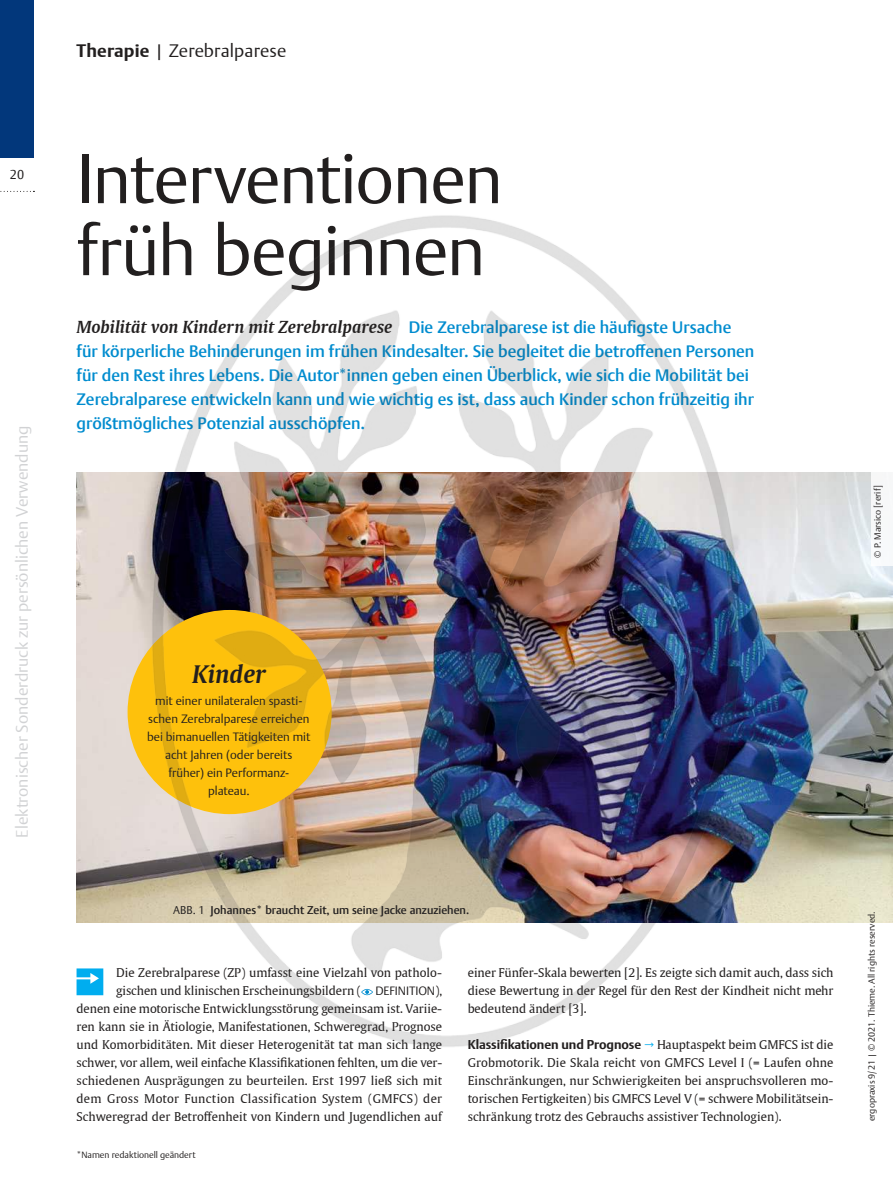
<style>
.page{position:relative;width:893px;height:1191px;background:#fff}
.page>*{position:absolute;margin:0;border:0;box-sizing:border-box;transform-origin:0 0}
.t1{font:300 69px/72px "Thieme Argo 2011";letter-spacing:-.02em;color:#221f1f}
.t2{font:italic 600 24px "Thieme Gulliver 2011";color:#221f1f}
.t3{font:300 18px "Thieme Argo 2011";letter-spacing:.01em;color:#221f1f}
.t4{font:500 16.5px/24px "Thieme Argo 2011";color:#008ccf}
.t5{font:300 16.5px "Thieme Argo 2011";color:#d1d2d4}
.t6{font:700 12.75px "Thieme Argo 2011";letter-spacing:-.005em;color:#221f1f}
.t7{font:300 12.75px "Thieme Argo 2011";color:#221f1f}
.t8{font:12px/18px "Thieme Gulliver 2011";color:#221f1f;text-align:justify}
.t9{font:300 12px/18px "Thieme Argo 2011";color:#221f1f;text-align:center}
.t10{font:500 11.25px "Thieme Argo 2011";color:#221f1f}
.t11{font:300 9px "Thieme Argo 2011";color:#221f1f}
.s1{font-weight:700}
.s2{font-family:"Thieme Gulliver 2011";font-weight:600;font-style:italic;color:#221f1f}
.s3{font-weight:300}
.s4{font-family:"Thieme Argo 2011";font-weight:300}
.s5{font-size:12px;color:#00adef}
.s6{font-family:"Thieme Gulliver 2011";font-weight:400;font-size:12px}
</style>
<div class="page">
<svg style="left:77px;top:968px;width:26px;height:27px"></svg>
<img style="left:77px;top:472px;width:816px;height:450px">
<div style="left:128px;top:610px;width:204px;height:204px;background:#fec10c;border-radius:50%"></div>
<div style="left:872px;top:472px;width:21px;height:94px;background:#f7f9f9"></div>
<div style="left:0;top:0;width:34px;height:157px;background:#02377b"></div>
<svg style="left:0;top:191px;width:34px;height:1px"></svg>
<img style="left:149px;top:215px;width:595px;height:832px">
<p class="t7" style="left:10px;top:169px;width:16px">20</p>
<h3 class="t5" style="left:15px;top:837px;width:413px;rotate:-90deg">Elektronischer Sonderdruck zur persˆnlichen Verwendung</h3>
<h3 class="t3" style="left:77px;top:43px;width:211px"><span class="s1">Therapie</span> | Zerebralparese</h3>
<h1 class="t1" style="left:77px;top:148px;width:428px">Interventionen früh beginnen</h1>
<p class="t4" style="left:77px;top:315px;width:679px"><span class="s2">Mobilität von Kindern mit Zerebralparese</span> Die Zerebralparese ist die häu昀椀gste Ursache für körperliche Behinderungen im frühen Kindesalter. Sie begleitet die betro昀昀enen Personen für den Rest ihres Lebens. Die Autor*innen geben einen Überblick, wie sich die Mobilität bei Zerebralparese entwickeln kann und wie wichtig es ist, dass auch Kinder schon frühzeitig ihr größtmögliches Potenzial ausschöpfen.</p>
<h2 class="t2" style="left:192px;top:663px;width:75px">Kinder</h2>
<p class="t9" style="left:147px;top:692px;width:165px">mit einer unilateralen spasti&shy;schen Zerebralparese erreichen bei bimanuellen Tätigkeiten mit acht Jahren (oder bereits früher) ein Performanz&shy;plateau.</p>
<p class="t11" style="left:874px;top:557px;width:74px;rotate:-90deg">© P. Marsico [rerif]</p>
<p class="t10" style="left:173px;top:902px;width:298px"><span class="s3">ABB. 1</span> Johannes* braucht Zeit, um seine Jacke anzuziehen.</p>
<p class="t8" style="left:77px;top:964px;width:367px;text-align:right">Die Zerebralparese (ZP) umfasst eine Vielzahl von patholo&shy;gischen und klinischen Erscheinungsbildern ( <span class="s4">DEFINITION</span>),<br>denen eine motorische Entwicklungsstörung gemeinsam ist. Variie&shy;ren kann sie in Ätiologie, Manifestationen, Schweregrad, Prognose und Komorbiditäten. Mit dieser Heterogenität tat man sich lange schwer, vor allem, weil einfache Klassi昀椀kationen fehlten, um die ver&shy;schiedenen Ausprägungen zu beurteilen. Erst 1997 ließ sich mit dem Gross Motor Function Classification System (GMFCS) der Schweregrad der Betro昀昀enheit von Kindern und Jugendlichen auf</p>
<p class="t8" style="left:468px;top:964px;width:367px">einer Fünfer-Skala bewerten [2]. Es zeigte sich damit auch, dass sich diese Bewertung in der Regel für den Rest der Kindheit nicht mehr bedeutend ändert [3].</p>
<p class="t6" style="left:468px;top:1036px;width:367px">Klassi昀椀kationen und Prognose <span class="s5">→</span> <span class="s6">Hauptaspekt beim GMFCS ist die</span></p>
<p class="t8" style="left:468px;top:1054px;width:367px">Grobmotorik. Die Skala reicht von GMFCS Level I (= Laufen ohne Einschränkungen, nur Schwierigkeiten bei anspruchsvolleren mo&shy;torischen Fertigkeiten) bis GMFCS Level V (= schwere Mobilitätsein&shy;schränkung trotz des Gebrauchs assistiver Technologien).</p>
<p class="t11" style="left:77px;top:1150px;width:121px">*Namen redaktionell geändert</p>
<p class="t11" style="left:868px;top:1121px;width:211px;rotate:-90deg">ergopraxis 9/21 | © 2021. Thieme. All rights reserved.</p>
</div>
